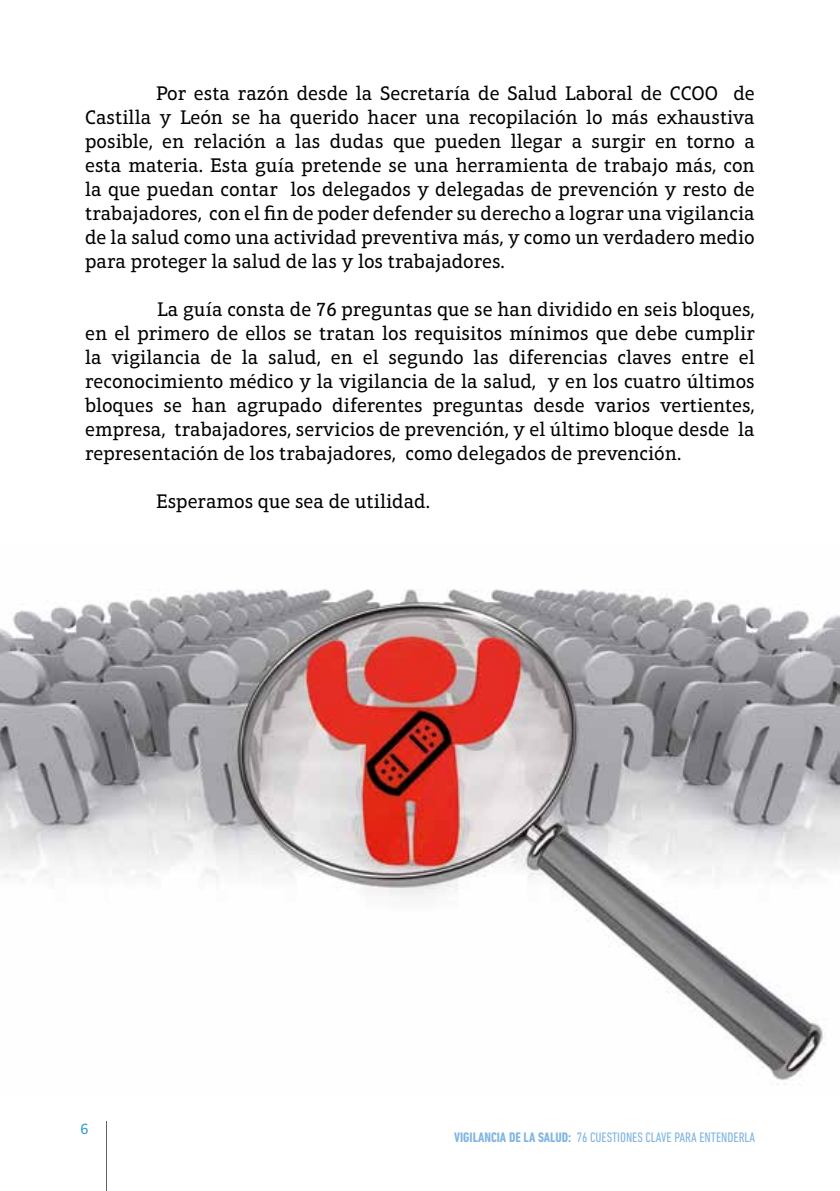
<style>
.page{position:relative;width:840px;height:1191px;background:#fff}
.page>*{position:absolute;margin:0;border:0;box-sizing:border-box;transform-origin:0 0}
.t1{font:20px/24px "Aptifer Slab LT Pro";letter-spacing:-.005em;color:#000;text-align:justify}
.t2{font:16px "Source Sans Pro";color:#2497d4}
.t3{font:condensed 14px "DIN Next LT Pro";color:#81b5e2}
.s1{font-weight:700}
</style>
<div class="page">
<hr style="left:106px;top:1121px;width:1px;height:70px;background:#5f6269">
<img style="left:0;top:589px;width:839px;height:496px">
<p class="t1" style="left:85px;top:81px;width:671px;text-indent:71px">Por esta razón desde la Secretaría de Salud Laboral de CCOO de Castilla y León se ha querido hacer una recopilación lo más exhaustiva posible, en relación a las dudas que pueden llegar a surgir en torno a esta materia. Esta guía pretende se una herramienta de trabajo más, con la que puedan contar los delegados y delegadas de prevención y resto de trabajadores, con el fin de poder defender su derecho a lograr una vigilancia de la salud como una actividad preventiva más, y como un verdadero medio para proteger la salud de las y los trabajadores.</p>
<p class="t1" style="left:85px;top:297px;width:670px;text-indent:72px">La guía consta de 76 preguntas que se han dividido en seis bloques, en el primero de ellos se tratan los requisitos mínimos que debe cumplir la vigilancia de la salud, en el segundo las diferencias claves entre el reconocimiento médico y la vigilancia de la salud, y en los cuatro últimos bloques se han agrupado diferentes preguntas desde varios vertientes, empresa, trabajadores, servicios de prevención, y el último bloque desde la representación de los trabajadores, como delegados de prevención.</p>
<p class="t1" style="left:156px;top:489px;width:275px">Esperamos que sea de utilidad.</p>
<p class="t2" style="left:81px;top:1118px;width:9px">6</p>
<p class="t3" style="left:454px;top:1129px;width:302px"><span class="s1">VIGILANCIA DE LA SALUD:</span> 76 CUESTIONES CLAVE PARA ENTENDERLA</p>
</div>
